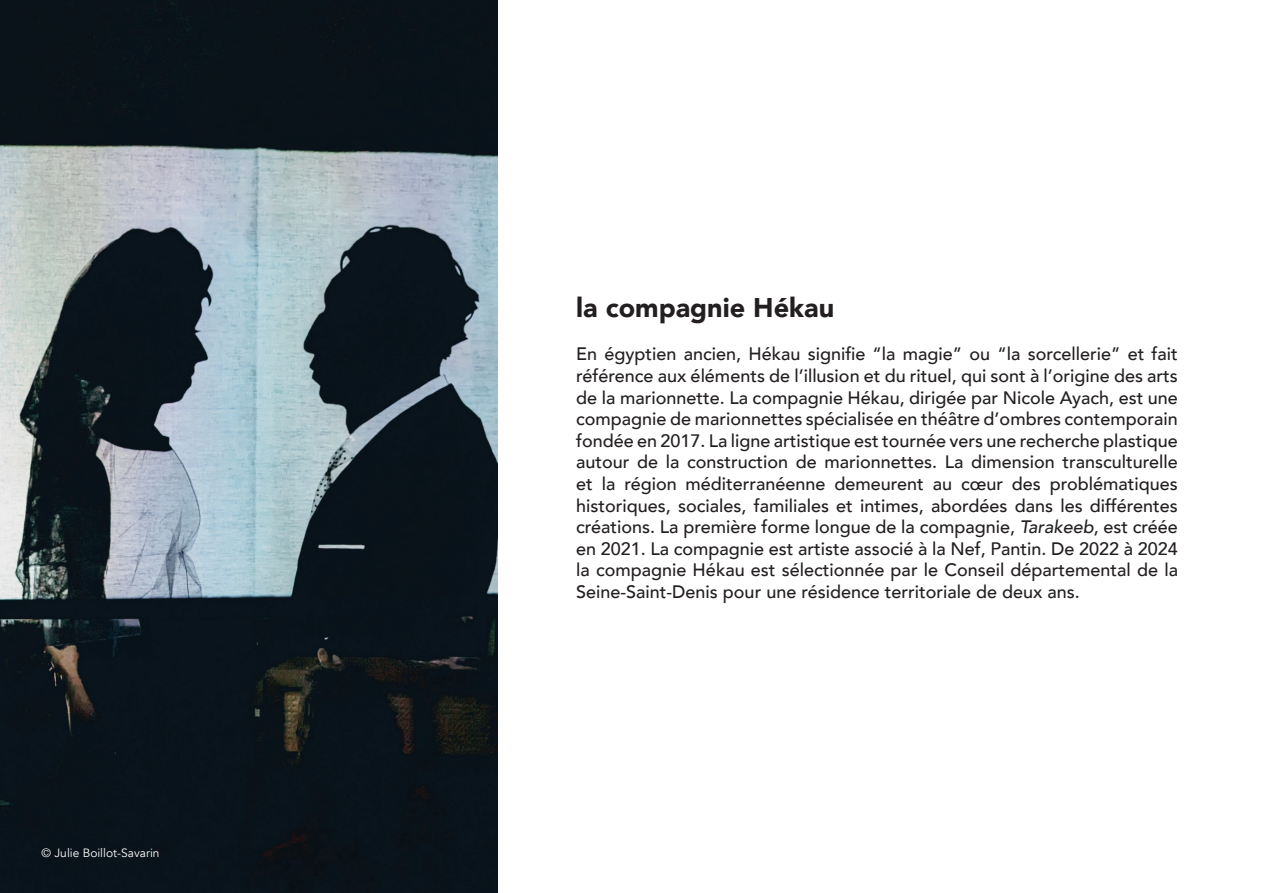
<style>
.page{position:relative;width:1263px;height:893px;background:#fff}
.page>*{position:absolute;margin:0;border:0;box-sizing:border-box;transform-origin:0 0}
.t1{font:900 27px "Avenir";color:#231f20}
.t2{font:500 18px/21.6px "Avenir";color:#231f20;text-align:justify}
.t3{font:12px "Avenir";color:#fff}
.s1{font-style:italic}
</style>
<div class="page">
<img style="left:0;top:0;width:497px;height:893px">
<p class="t3" style="left:42px;top:845px;width:120px">© Julie Boillot-Savarin</p>
<h1 class="t1" style="left:576px;top:285px;width:260px">la compagnie Hékau</h1>
<p class="t2" style="left:576px;top:342px;width:603px">En égyptien ancien, Hékau signifie “la magie” ou “la sorcellerie” et fait référence aux éléments de l’illusion et du rituel, qui sont à l’origine des arts de la marionnette. La compagnie Hékau, dirigée par Nicole Ayach, est une compagnie de marionnettes spécialisée en théâtre d’ombres contemporain fondée en 2017. La ligne artistique est tournée vers une recherche plastique autour de la construction de marionnettes. La dimension transculturelle et la région méditerranéenne demeurent au cœur des problématiques historiques, sociales, familiales et intimes, abordées dans les différentes créations. La première forme longue de la compagnie, <span class="s1">Tarakeeb</span>, est créée en 2021. La compagnie est artiste associé à la Nef, Pantin. De 2022 à 2024 la compagnie Hékau est sélectionnée par le Conseil départemental de la Seine-Saint-Denis pour une résidence territoriale de deux ans.</p>
</div>
